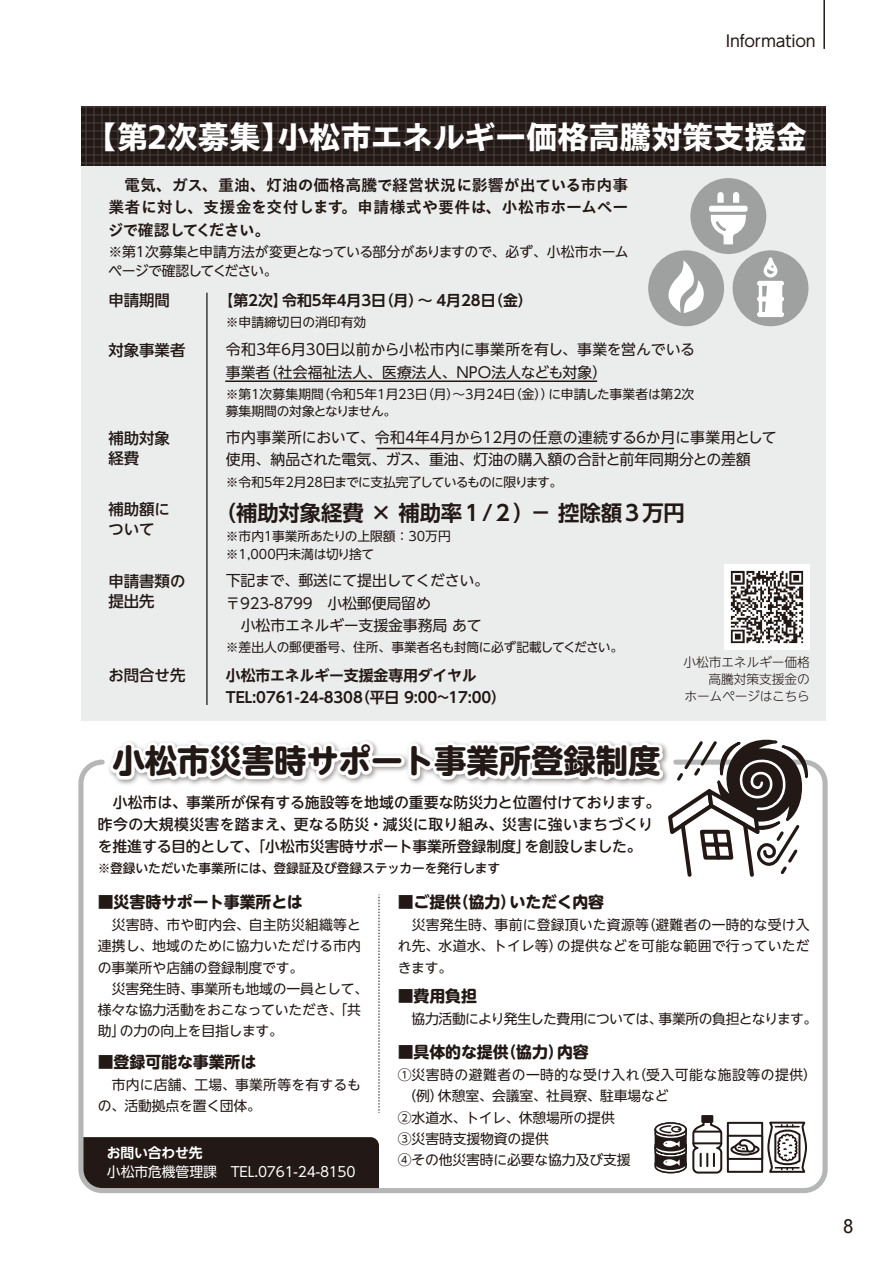
<style>
.page{position:relative;width:893px;height:1263px;background:#fff}
.page>*{position:absolute;margin:0;border:0;box-sizing:border-box;transform-origin:0 0}
.t1{font:700 32.55px "UD Shin M Go Pr 6";letter-spacing:-.005em;color:#221815}
.t2{font:700 expanded 32.1px "P Aoto Gothic Std N";letter-spacing:-.025em;color:#fff}
.t3{font:700 21.3px "UD Shin Go NT Pr 6 De";letter-spacing:-.005em;color:#221815}
.t4{font:500 19.5px "Avenir";color:#221815;scale:.95 1}
.t5{font:700 15.9px/22.4px "P Aoto Gothic Std N";letter-spacing:-.005em;color:#221815;text-align:justify}
.t6{font:700 15.9px "UD Shin M Go Pr 6";letter-spacing:-.01em;color:#221815}
.t7{font:15.9px "UD Shin Go NT Pr 6";letter-spacing:-.01em;color:#221815}
.t8{font:500 15.45px/19.8px "UD Shin Go NT Pr 6";color:#221815}
.t9{font:14.85px/22.4px "UD Shin Go NT Pr 6";letter-spacing:-.005em;color:#221815}
.t10{font:500 14.85px "UD Shin M Go Pr 6";letter-spacing:-.005em;color:#221815}
.t11{font:700 14.85px/22.4px "UD Shin Go NT Pr 6 De";letter-spacing:-.01em;color:#221815}
.t12{font:500 14.85px "UD Shin M Go Pr 6";letter-spacing:.02em;color:#221815}
.t13{font:13.95px "UD Shin Go NT Pr 6";letter-spacing:-.04em;color:#221815}
.t14{font:13.95px/19.2px "UD Shin Go NT Pr 6";letter-spacing:-.075em;color:#221815}
.t15{font:13.8px/21.3px "UD Shin Go NT Pr 6";letter-spacing:-.005em;color:#221815}
.t16{font:13.8px/21.3px "UD Shin Go NT Pr 6";letter-spacing:.015em;color:#221815}
.t17{font:13.8px/21.3px "UD Shin Go NT Pr 6";letter-spacing:.02em;color:#221815}
.t18{font:13.8px/21.3px "UD Shin Go NT Pr 6";letter-spacing:.03em;color:#221815}
.t19{font:13.8px "UD Shin Go NT Pr 6";letter-spacing:-.01em;color:#fff}
.t20{font:13.8px "UD Shin Go NT Pr 6";letter-spacing:-.05em;color:#221815}
.t21{font:13.8px "UD Shin Go NT Pr 6";letter-spacing:.035em;color:#221815}
.t22{font:13.8px "UD Shin Go NT Pr 6";letter-spacing:-.045em;color:#221815}
.t23{font:700 13.8px "UD Shin Go NT Pr 6 De";letter-spacing:-.01em;color:#fff}
.t24{font:12.75px/18.1px "UD Shin Go NT Pr 6";color:#221815}
.t25{font:500 12.75px "UD Shin M Go Pr 6";letter-spacing:-.015em;color:#221815}
.t26{font:12.75px "UD Shin Go NT Pr 6";letter-spacing:-.045em;color:#221815}
.t27{font:300 12.75px/17px "UD Shin Go NT Pr 6";letter-spacing:-.01em;color:#221815;text-align:right}
.t28{font:12.75px/17px "UD Shin Go NT Pr 6";letter-spacing:-.025em;color:#221815}
.t29{font:12.75px "UD Shin Go NT Pr 6";letter-spacing:-.02em;color:#221815}
.s1{font-family:"UD Shin Go Pr 6"}
</style>
<div class="page">
<hr style="left:0;top:0;width:1px;height:1263px;background:#e2e2e3">
<hr style="left:823px;top:0;width:2px;height:49px;background:#221815">
<div style="left:81px;top:166px;width:744px;height:554px;background:#ebecec"></div>
<svg style="left:81px;top:106px;width:744px;height:60px;background:#2c221f"></svg>
<div style="left:733px;top:250px;width:75px;height:76px;background:#9fa0a0;border-radius:50%"></div>
<svg style="left:757px;top:257px;width:27px;height:60px"></svg>
<div style="left:690px;top:178px;width:76px;height:76px;background:#9fa0a0;border-radius:50%"></div>
<svg style="left:717px;top:192px;width:7px;height:11px"></svg>
<svg style="left:733px;top:192px;width:6px;height:11px"></svg>
<div style="left:709px;top:206px;width:39px;height:6px;background:#fff;border-radius:2px"></div>
<svg style="left:711px;top:215px;width:35px;height:29px"></svg>
<div style="left:648px;top:250px;width:76px;height:76px;background:#9fa0a0;border-radius:50%"></div>
<svg style="left:668px;top:260px;width:36px;height:53px"></svg>
<hr style="left:225px;top:380px;width:372px;height:2px;background:#221815">
<hr style="left:377px;top:448px;width:297px;height:1px;background:#221815">
<img style="left:724px;top:565px;width:86px;height:85px">
<hr style="left:206px;top:293px;width:2px;height:412px;background:#221815">
<svg style="left:107px;top:655px;width:278px;height:130px"></svg>
<div style="left:370px;top:755px;width:35px;height:12px;border:6px solid #fff;border-radius:3px"></div>
<div style="left:84px;top:1137px;width:295px;height:50px;background:#221815"></div>
<div style="left:78px;top:759px;width:750px;height:434px;border:5px solid #b5b6b6;border-radius:21px"></div>
<svg style="left:379px;top:894px;width:1px;height:219px"></svg>
<svg style="left:405px;top:739px;width:405px;height:138px"></svg>
<svg style="left:767px;top:1121px;width:40px;height:52px"></svg>
<div style="left:727px;top:1122px;width:36px;height:51px;border:2px solid #221815"></div>
<div style="left:727px;top:1135px;width:36px;height:25px;border:2px solid #221815"></div>
<div style="left:730px;top:1144px;width:30px;height:11px;border:2px solid #221815;border-radius:50%"></div>
<svg style="left:731px;top:1139px;width:25px;height:16px"></svg>
<div style="left:702px;top:1116px;width:10px;height:6px;background:#221815"></div>
<div style="left:701px;top:1115px;width:12px;height:8px;border:2px solid #221815"></div>
<svg style="left:654px;top:1120px;width:69px;height:54px"></svg>
<p class="t7" style="left:726px;top:28px;width:91px">Information</p>
<h2 class="t2" style="left:277px;top:119px;width:532px">小松市エネルギー価格高騰対策支援金</h2>
<h2 class="t2" style="left:86px;top:119px;width:208px">【第2次募集】</h2>
<p class="t5" style="left:108px;top:174px;width:522px">　電気、ガス、重油、灯油の価格高騰で経営状況に影響が出ている市内事業者に対し、支援金を交付します。申請様式や要件は、小松市ホームページで確認してください。</p>
<p class="t13" style="left:145px;top:240px;width:485px">次募集と申請方法が変更となっている部分がありますので、必ず、小松市ホーム</p>
<p class="t14" style="left:108px;top:242px;width:171px">※第<br>ページで確認してください。</p>
<p class="t13" style="left:134px;top:240px;width:15px">１</p>
<p class="t8" style="left:108px;top:289px;width:63px">申請期間</p>
<p class="t11" style="left:218px;top:288px;width:71px">【第2次】</p>
<p class="t24" style="left:226px;top:313px;width:142px">※申請締切日の消印有効</p>
<p class="t11" style="left:282px;top:288px;width:252px">令和5年4月3 （日月）～ 4月28 （日金(</p>
<p class="t8" style="left:108px;top:339px;width:79px">対象事業者</p>
<p class="t9" style="left:291px;top:338px;width:405px">月30日以前から小松市内に事業所を有し、事業を営んでいる</p>
<p class="t9" style="left:266px;top:338px;width:16px">年</p>
<p class="t9" style="left:226px;top:338px;width:32px">令和</p>
<p class="t9" style="left:279px;top:338px;width:16px">６</p>
<p class="t9" style="left:254px;top:338px;width:16px">３</p>
<p class="t9" style="left:263px;top:360px;width:346px">（社会福祉法人、医療法人、NPO法人なども対象(</p>
<p class="t9" style="left:226px;top:360px;width:46px">事業者</p>
<p class="t24" style="left:318px;top:385px;width:238px">（令和5年1月23 （日月）～3月24 （日金））</p>
<p class="t28" style="left:226px;top:385px;width:172px">※第<br>募集期間の対象となりません。</p>
<p class="t24" style="left:260px;top:385px;width:66px">次募集期間</p>
<p class="t29" style="left:548px;top:384px;width:126px">に申請した事業者は第</p>
<p class="t24" style="left:681px;top:385px;width:14px">次</p>
<p class="t24" style="left:671px;top:385px;width:14px">２</p>
<p class="t24" style="left:249px;top:385px;width:14px">１</p>
<p class="t8" style="left:108px;top:428px;width:63px">補助対象経費</p>
<p class="t8" style="left:108px;top:499px;width:63px">補助額について</p>
<p class="t9" style="left:415px;top:426px;width:16px">年</p>
<p class="t9" style="left:226px;top:426px;width:526px">市内事業所において、令和<br>使用、納品された電気、ガス、重油、灯油の購入額の合計と前年同期分との差額</p>
<p class="t26" style="left:226px;top:471px;width:338px">※令和5年2月28日までに支払完了しているものに限ります。</p>
<h3 class="t3" style="left:530px;top:495px;width:156px">－控除額３万円</h3>
<p class="t9" style="left:440px;top:426px;width:198px">月から12月の任意の連続する</p>
<p class="t9" style="left:646px;top:426px;width:132px">か月に事業用として</p>
<p class="t9" style="left:634px;top:426px;width:16px">６</p>
<p class="t9" style="left:403px;top:426px;width:16px">４</p>
<p class="t9" style="left:428px;top:426px;width:16px">４</p>
<h3 class="t3" style="left:215px;top:495px;width:321px">（補助対象経費 × 補助率１/２）</h3>
<p class="t24" style="left:272px;top:526px;width:180px">事業所あたりの上限額：30万円</p>
<p class="t24" style="left:226px;top:526px;width:150px">※市内<br>※1,000円未満は切り捨て</p>
<p class="t24" style="left:262px;top:526px;width:14px">１</p>
<p class="t8" style="left:108px;top:571px;width:79px">申請書類の提出先</p>
<p class="t9" style="left:226px;top:569px;width:265px">下記まで、郵送にて提出してください。〒923-8799　小松郵便局留め<br>　小松市エネルギー支援金事務局あて</p>
<p class="t24" style="left:226px;top:638px;width:399px">※差出人の郵便番号、住所、事業者名も封筒に必ず記載してください。</p>
<p class="t8" style="left:108px;top:664px;width:79px">お問合せ先</p>
<p class="t11" style="left:355px;top:663px;width:153px;text-indent:-129px">小松市エネルギー支援金専用ダイヤル<br>（平日 9:00~17:00(</p>
<p class="t11" style="left:226px;top:686px;width:138px">TEL:0761-24-8308</p>
<p class="t27" style="left:683px;top:653px;width:128px">小松市エネルギー価格高騰対策支援金の<br>ホームページはこちら</p>
<h1 class="t1" style="left:113px;top:733px;width:550px">小松市災害時サポート事業所登録制度</h1>
<p class="t10" style="left:98px;top:789px;width:564px">　小松市は、事業所が保有する施設等を地域の重要な防災力と位置付けております。</p>
<p class="t12" style="left:98px;top:812px;width:557px">昨今の大規模災害を踏まえ、更なる防災・減災に取り組み、災害に強いまちづくり</p>
<p class="t10" style="left:525px;top:834px;width:119px">を創設しました。</p>
<p class="t10" style="left:98px;top:834px;width:434px">を推進する目的として、「小松市災害時サポート事業所登録制度」</p>
<p class="t25" style="left:98px;top:857px;width:404px">※登録いただいた事業所には、登録証及び登録ステッカーを発行します</p>
<p class="t6" style="left:98px;top:888px;width:207px">■災害時サポート事業所とは</p>
<p class="t16" style="left:98px;top:914px;width:265px">　災害時、市や町内会、自主防災組織等と</p>
<p class="t15" style="left:98px;top:935px;width:265px">連携し、地域のために協力いただける市内</p>
<p class="t15" style="left:98px;top:956px;width:207px">の事業所や店舗の登録制度です。</p>
<p class="t15" style="left:191px;top:978px;width:179px">事業所も地域の一員として、</p>
<p class="t15" style="left:98px;top:978px;width:98px">　災害発生時、</p>
<p class="t15" style="left:98px;top:999px;width:264px">様々な協力活動をおこなっていただき、「共</p>
<p class="t15" style="left:120px;top:1020px;width:165px">の力の向上を目指します。</p>
<p class="t15" style="left:98px;top:1020px;width:29px">助」</p>
<p class="t6" style="left:98px;top:1048px;width:160px">■登録可能な事業所は</p>
<p class="t15" style="left:98px;top:1073px;width:265px">　市内に店舗、工場、事業所等を有するもの、活動拠点を置く団体。</p>
<p class="t23" style="left:107px;top:1141px;width:97px">お問い合わせ先</p>
<p class="t19" style="left:107px;top:1161px;width:250px">小松市危機管理課　TEL.0761-24-8150</p>
<p class="t6" style="left:398px;top:888px;width:65px">■ご提供</p>
<p class="t6" style="left:510px;top:888px;width:96px">いただく内容</p>
<p class="t6" style="left:453px;top:888px;width:65px">（協力）</p>
<p class="t16" style="left:642px;top:914px;width:170px">（避難者の一時的な受け入</p>
<p class="t17" style="left:557px;top:914px;width:255px;text-indent:-159px">　災害発生時、事前に登録頂いた資源等<br>の提供などを可能な範囲で行っていただ</p>
<p class="t16" style="left:398px;top:935px;width:166px">れ先、水道水、トイレ等）きます。</p>
<p class="t6" style="left:398px;top:983px;width:81px">■費用負担</p>
<p class="t22" style="left:658px;top:1008px;width:160px">事業所の負担となります。</p>
<p class="t20" style="left:398px;top:1008px;width:266px">　協力活動により発生した費用については、</p>
<p class="t6" style="left:500px;top:1038px;width:65px">（協力）</p>
<p class="t6" style="left:557px;top:1038px;width:33px">内容</p>
<p class="t6" style="left:398px;top:1038px;width:112px">■具体的な提供</p>
<p class="t18" style="left:438px;top:1064px;width:232px;text-indent:-40px"><span class="s1">①</span>災害時の避難者の一時的な受け入れ<br>休憩室、会議室、社員寮、駐車場など</p>
<p class="t21" style="left:632px;top:1064px;width:186px">（受入可能な施設等の提供(</p>
<p class="t15" style="left:398px;top:1085px;width:234px;text-indent:5px">（例）<br><span class="s1">②</span>水道水、トイレ、休憩場所の提供<br><span class="s1">③</span>災害時支援物資の提供<br><span class="s1">④</span>その他災害時に必要な協力及び支援</p>
<h3 class="t4" style="left:843px;top:1209px;width:12px">8</h3>
</div>
